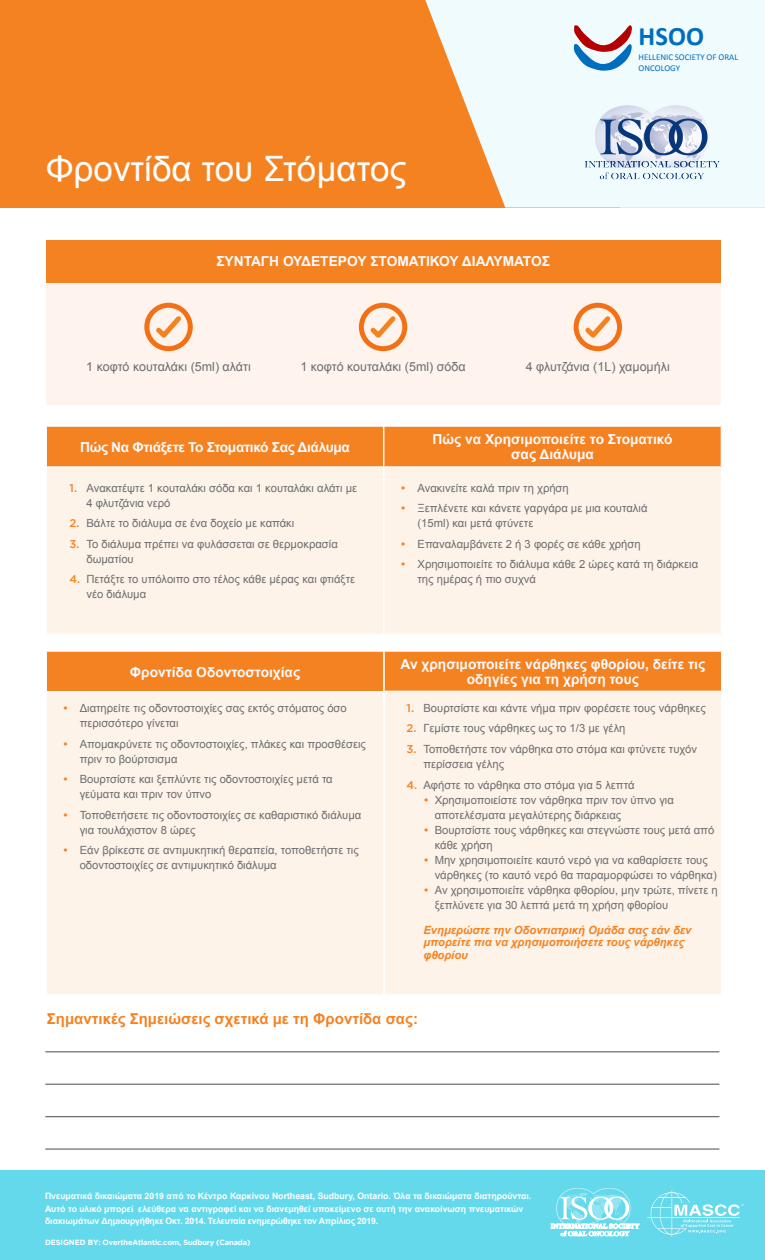
<style>
.page{position:relative;width:765px;height:1260px;background:#fff}
.page>*{position:absolute;margin:0;border:0;box-sizing:border-box;transform-origin:0 0}
.t1{font:35px "Arial";color:#fff}
.t2{font:700 26.62px "Calibri";color:#0070c0}
.t3{font:700 15px "Arial";color:#f58221}
.t4{font:700 13.75px/15px "Arial";color:#fffbff;text-align:center}
.t5{font:700 13.75px "Arial";letter-spacing:-.025em;color:#fffbff}
.t6{font:12.5px "Arial";color:#6c6d70}
.t7{font:11.25px/15px "Arial";color:#6c6d70}
.t8{font:italic 700 11.25px/12.5px "Arial";color:#f58221}
.t9{font:8.88px/10.6px "Calibri";color:#0070c0}
.t10{font:700 8.75px "Arial";color:#fff}
.t11{font:700 8.75px "Arial";letter-spacing:-.025em;color:#fff}
.t12{font:700 7.5px "Gotham";letter-spacing:-.02em;color:#fff}
.s1{font-family:"Gotham";font-weight:500;color:#f58221}
</style>
<div class="page">
<div style="left:0;top:0;width:619px;height:208px;background:#f58221"></div>
<div style="left:46px;top:241px;width:675px;height:164px;background:#fef4ed"></div>
<div style="left:46px;top:241px;width:675px;height:42px;background:#f58221"></div>
<div style="left:144px;top:303px;width:49px;height:48px;border:5px solid #f47017;border-radius:50%"></div>
<svg style="left:152px;top:312px;width:34px;height:31px"></svg>
<div style="left:359px;top:303px;width:48px;height:48px;border:5px solid #f47017;border-radius:50%"></div>
<svg style="left:366px;top:312px;width:34px;height:31px"></svg>
<div style="left:574px;top:303px;width:48px;height:48px;border:5px solid #f47017;border-radius:50%"></div>
<svg style="left:581px;top:312px;width:34px;height:31px"></svg>
<div style="left:46px;top:426px;width:338px;height:41px;background:#f58221"></div>
<div style="left:46px;top:467px;width:338px;height:167px;background:#fef3e9"></div>
<hr style="left:46px;top:426px;width:338px;height:1px;background:#fff">
<hr style="left:46px;top:427px;width:1px;height:40px;background:#fff">
<hr style="left:46px;top:467px;width:1px;height:167px;background:#fff">
<hr style="left:47px;top:466px;width:337px;height:2px;background:#fff">
<div style="left:384px;top:426px;width:337px;height:41px;background:#f58221"></div>
<div style="left:384px;top:467px;width:337px;height:167px;background:#fef3e9"></div>
<hr style="left:383px;top:426px;width:339px;height:1px;background:#fff">
<hr style="left:383px;top:427px;width:1px;height:40px;background:#fff">
<hr style="left:383px;top:467px;width:1px;height:167px;background:#fff">
<hr style="left:384px;top:466px;width:338px;height:2px;background:#fff">
<hr style="left:45px;top:1051px;width:674px;height:1px;background:#6c6d70">
<hr style="left:45px;top:1084px;width:674px;height:1px;background:#6c6d70">
<hr style="left:45px;top:1116px;width:674px;height:1px;background:#6c6d70">
<hr style="left:45px;top:1148px;width:674px;height:2px;background:#6c6d70">
<div style="left:46px;top:651px;width:338px;height:41px;background:#f58221"></div>
<div style="left:46px;top:692px;width:338px;height:303px;background:#fef3e9"></div>
<hr style="left:46px;top:650px;width:338px;height:2px;background:#fff">
<hr style="left:46px;top:652px;width:1px;height:40px;background:#fff">
<hr style="left:46px;top:692px;width:1px;height:302px;background:#fff">
<hr style="left:383px;top:652px;width:1px;height:39px;background:#fff">
<hr style="left:47px;top:691px;width:337px;height:2px;background:#fff">
<hr style="left:383px;top:693px;width:1px;height:301px;background:#fff">
<hr style="left:46px;top:994px;width:338px;height:2px;background:#fff">
<div style="left:384px;top:651px;width:338px;height:40px;background:#f58221"></div>
<div style="left:384px;top:691px;width:338px;height:304px;background:#fef3e9"></div>
<hr style="left:384px;top:650px;width:338px;height:2px;background:#fff">
<hr style="left:384px;top:652px;width:1px;height:39px;background:#fff">
<hr style="left:384px;top:691px;width:1px;height:303px;background:#fff">
<hr style="left:721px;top:652px;width:1px;height:39px;background:#fff">
<hr style="left:385px;top:691px;width:337px;height:1px;background:#fff">
<hr style="left:721px;top:692px;width:1px;height:302px;background:#fff">
<hr style="left:384px;top:994px;width:338px;height:2px;background:#fff">
<svg style="left:425px;top:0;width:340px;height:208px;fill:#f0fbfd"></svg>
<div style="left:567px;top:15px;width:177px;height:69px;background:#f0fbfd"></div>
<svg style="left:574px;top:25px;width:58px;height:46px"></svg>
<div style="left:0;top:1170px;width:765px;height:90px;background:#65d9ec"></div>
<hr style="left:647px;top:1217px;width:93px;height:1px;background:#fff">
<svg style="left:651px;top:1190px;width:92px;height:47px"></svg>
<svg style="left:551px;top:1188px;width:88px;height:48px"></svg>
<img style="left:584px;top:105px;width:136px;height:76px">
<p class="t1" style="left:46px;top:145px;width:362px">Φροντίδα του Στόματος</p>
<p class="t4" style="left:216px;top:254px;width:335px">ΣΥΝΤΑΓΉ ΟΥΔΈΤΕΡΟΥ ΣΤΟΜΑΤΙΚΟΎ ΔΙΑΛΎΜΑΤΟΣ</p>
<h2 class="t2" style="left:639px;top:19px;width:67px">HSOO</h2>
<p class="t9" style="left:639px;top:52px;width:101px">HELLENIC SOCIETY OF ORAL<br>ONCOLOGY</p>
<p class="t6" style="left:86px;top:359px;width:166px">1 κοφτό κουταλάκι (5ml) αλάτι</p>
<p class="t6" style="left:300px;top:359px;width:167px">1 κοφτό κουταλάκι (5ml) σόδα</p>
<p class="t6" style="left:526px;top:359px;width:145px">4 φλυτζάνια (1L) χαμομήλι</p>
<p class="t5" style="left:80px;top:438px;width:271px">Πώς Να Φτιάξετε Το Στοματικό Σας Διάλυμα</p>
<p class="t7" style="left:86px;top:480px;width:272px;text-indent:-17px"><span class="s1">1.</span> Ανακατέψτε 1 κουταλάκι σόδα και 1 κουταλάκι αλάτι με<br>4 φλυτζάνια νερό</p>
<p class="t7" style="left:70px;top:516px;width:226px"><span class="s1">2.</span> Βάλτε το διάλυμα σε ένα δοχείο με καπάκι</p>
<p class="t7" style="left:86px;top:536px;width:253px;text-indent:-17px"><span class="s1">3.</span> Το διάλυμα πρέπει να φυλάσσεται σε θερμοκρασία δωματίου</p>
<p class="t7" style="left:86px;top:572px;width:270px;text-indent:-17px"><span class="s1">4.</span> Πετάξτε το υπόλοιπο στο τέλος κάθε μέρας και φτιάξτε νέο διάλυμα</p>
<p class="t4" style="left:130px;top:665px;width:172px">Φροντίδα Οδοντοστοιχίας</p>
<p class="t7" style="left:80px;top:701px;width:269px;text-indent:-17px"><span class="s1">•</span> Διατηρείτε τις οδοντοστοιχίες σας εκτός στόματος όσο περισσότερο γίνεται</p>
<p class="t7" style="left:80px;top:736px;width:288px;text-indent:-17px"><span class="s1">•</span> Απομακρύνετε τις οδοντοστοιχίες, πλάκες και προσθέσεις πριν το βούρτσισμα</p>
<p class="t7" style="left:80px;top:772px;width:255px;text-indent:-17px"><span class="s1">•</span> Βουρτσίστε και ξεπλύντε τις οδοντοστοιχίες μετά τα γεύματα και πριν τον ύπνο</p>
<p class="t7" style="left:80px;top:807px;width:283px;text-indent:-17px"><span class="s1">•</span> Τοποθετήσετε τις οδοντοστοιχίες σε καθαριστικό διάλυμα για τουλάχιστον 8 ώρες</p>
<p class="t7" style="left:80px;top:843px;width:281px;text-indent:-17px"><span class="s1">•</span> Εάν βρίκεστε σε αντιμυκητική θεραπεία, τοποθετήστε τις οδοντοστοιχίες σε αντιμυκητικό διάλυμα</p>
<p class="t4" style="left:433px;top:432px;width:241px">Πώς να Χρησιμοποιείτε το Στοματικό</p>
<p class="t4" style="left:511px;top:447px;width:84px">σας Διάλυμα</p>
<p class="t7" style="left:401px;top:480px;width:170px"><span class="s1">•</span> Ανακινείτε καλά πριν τη χρήση</p>
<p class="t7" style="left:418px;top:501px;width:232px;text-indent:-17px"><span class="s1">•</span> Ξεπλένετε και κάνετε γαργάρα με μια κουταλιά (15ml) και μετά φτύνετε</p>
<p class="t7" style="left:401px;top:536px;width:242px"><span class="s1">•</span> Επαναλαμβάνετε 2 ή 3 φορές σε κάθε χρήση</p>
<p class="t7" style="left:418px;top:557px;width:282px;text-indent:-17px"><span class="s1">•</span> Χρησιμοποιείτε το διάλυμα κάθε 2 ώρες κατά τη διάρκεια της ημέρας ή πιο συχνά</p>
<p class="t4" style="left:401px;top:657px;width:306px">Αν χρησιμοποιείτε νάρθηκες φθορίου, δείτε τις οδηγίες για τη χρήση τους</p>
<p class="t7" style="left:407px;top:700px;width:301px"><span class="s1">1.</span> Βουρτσίστε και κάντε νήμα πριν φορέσετε τους νάρθηκες</p>
<p class="t7" style="left:407px;top:721px;width:220px"><span class="s1">2.</span> Γεμίστε τους νάρθηκες ως το 1/3 με γέλη</p>
<p class="t7" style="left:423px;top:742px;width:275px;text-indent:-17px"><span class="s1">3.</span> Τοποθετήστε τον νάρθηκα στο στόμα και φτύνετε τυχόν περίσσεια γέλης</p>
<p class="t7" style="left:407px;top:777px;width:229px"><span class="s1">4.</span> Αφήστε το νάρθηκα στο στόμα για 5 λεπτά</p>
<p class="t7" style="left:435px;top:792px;width:241px;text-indent:-11px"><span class="s1">•</span> Χρησιμοποιείστε τον νάρθηκα πριν τον ύπνο για αποτελέσματα μεγαλύτερης διάρκειας</p>
<p class="t7" style="left:435px;top:822px;width:281px;text-indent:-11px"><span class="s1">•</span> Βουρτσίστε τους νάρθηκες και στεγνώστε τους μετά από κάθε χρήση</p>
<p class="t7" style="left:435px;top:852px;width:284px;text-indent:-11px"><span class="s1">•</span> Μην χρησιμοποιείτε καυτό νερό για να καθαρίσετε τους νάρθηκες (το καυτό νερό θα παραμορφώσει το νάρθηκα)</p>
<p class="t7" style="left:435px;top:882px;width:285px;text-indent:-11px"><span class="s1">•</span> Αν χρησιμοποιείτε νάρθηκα φθορίου, μην τρώτε, πίνετε η ξεπλύνετε για 30 λεπτά μετά τη χρήση φθορίου</p>
<p class="t8" style="left:423px;top:924px;width:270px">Ενημερώστε την Οδοντιατρική Ομάδα σας εάν δεν μπορείτε πια να χρησιμοποιήσετε τους νάρθηκες φθορίου</p>
<p class="t3" style="left:47px;top:1009px;width:373px">Σημαντικές Σημειώσεις σχετικά με τη Φροντίδα σας:</p>
<p class="t10" style="left:45px;top:1190px;width:488px">Πνευματικά δικαιώματα 2019 από το Κέντρο Καρκίνου Northeast, Sudbury, Ontario. Όλα τα δικαιώματα διατηρούνται.</p>
<p class="t10" style="left:45px;top:1203px;width:480px">Αυτό το υλικό μπορεί ελεύθερα να αντιγραφεί και να διανεμηθεί υποκείμενο σε αυτή την ανακοίνωση πνευματικών</p>
<p class="t11" style="left:45px;top:1215px;width:335px">διακιωμάτων Δημιουργήθηκε Οκτ. 2014. Τελευταία ενημερώθηκε τον Απρίλιος 2019.</p>
<p class="t12" style="left:45px;top:1238px;width:207px">DESIGNED BY: OvertheAtlantic.com, Sudbury (Canada)</p>
</div>
